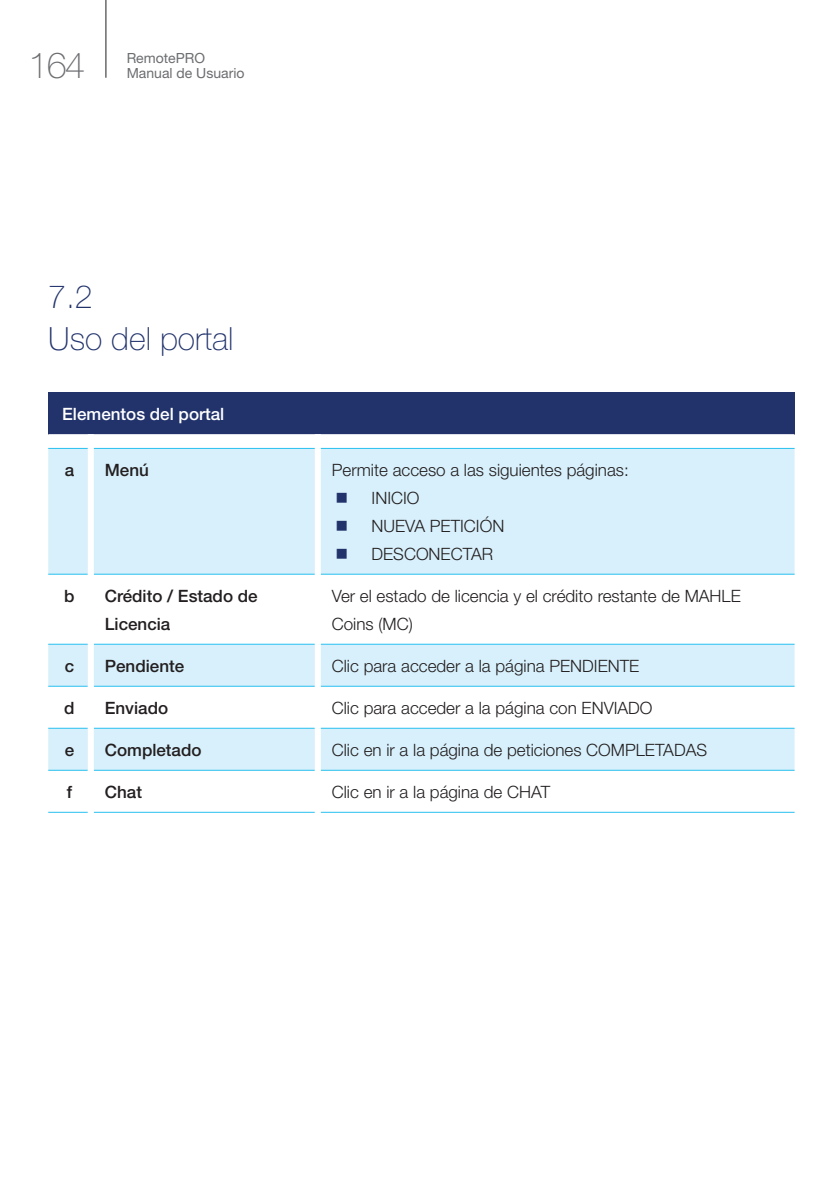
<style>
.page{position:relative;width:840px;height:1191px;background:#fff}
.page>*{position:absolute;margin:0;border:0;box-sizing:border-box;transform-origin:0 0}
.t1{font:100 36px "Helvetica Neue LT Pro";color:#6c6d70}
.t2{font:100 32px/42px "Helvetica Neue LT Pro";color:#22336c}
.XX___100___Wide___Co{font:300 17px/28px "Helvetica Neue LT Pro";color:#231f20}
.XX___100___Wide___Co-2{font:500 17px/28px "Helvetica Neue LT Pro";color:#231f20}
.XX___100___Wide___Co-3{font:500 17px "Helvetica Neue LT Pro";color:#fff}
.t3{font:14px "Helvetica Neue LT Pro";color:#6c6d70}
.s1{color:#22336c}
</style>
<div class="page">
<hr style="left:105px;top:0;width:1px;height:78px;background:#231f20">
<div style="left:48px;top:392px;width:746px;height:42px;background:#22336c"></div>
<svg style="left:48px;top:434px;width:746px;height:14px"></svg>
<div style="left:48px;top:449px;width:746px;height:125px;background:#d8f0fb"></div>
<svg style="left:48px;top:643px;width:746px;height:169px;fill:#d8f0fb"></svg>
<div style="left:88px;top:434px;width:6px;height:14px;background:#fff"></div>
<div style="left:314px;top:434px;width:6px;height:14px;background:#fff"></div>
<hr style="left:48px;top:448px;width:40px;height:1px;background:#26bff0">
<hr style="left:94px;top:448px;width:220px;height:1px;background:#26bff0">
<hr style="left:48px;top:574px;width:40px;height:1px;background:#26bff0">
<hr style="left:94px;top:574px;width:220px;height:1px;background:#26bff0">
<hr style="left:48px;top:644px;width:40px;height:1px;background:#26bff0">
<hr style="left:94px;top:644px;width:220px;height:1px;background:#26bff0">
<hr style="left:48px;top:686px;width:40px;height:1px;background:#26bff0">
<hr style="left:94px;top:686px;width:220px;height:1px;background:#26bff0">
<hr style="left:48px;top:728px;width:40px;height:1px;background:#26bff0">
<hr style="left:94px;top:728px;width:220px;height:1px;background:#26bff0">
<hr style="left:48px;top:770px;width:40px;height:1px;background:#26bff0">
<hr style="left:94px;top:770px;width:220px;height:1px;background:#26bff0">
<hr style="left:48px;top:812px;width:40px;height:1px;background:#26bff0">
<hr style="left:94px;top:812px;width:220px;height:1px;background:#26bff0">
<div style="left:88px;top:448px;width:6px;height:126px;background:#fff"></div>
<div style="left:314px;top:448px;width:6px;height:126px;background:#fff"></div>
<div style="left:88px;top:574px;width:6px;height:70px;background:#fff"></div>
<div style="left:314px;top:574px;width:6px;height:70px;background:#fff"></div>
<div style="left:88px;top:644px;width:6px;height:42px;background:#fff"></div>
<div style="left:314px;top:644px;width:6px;height:42px;background:#fff"></div>
<div style="left:88px;top:686px;width:6px;height:42px;background:#fff"></div>
<div style="left:314px;top:686px;width:6px;height:42px;background:#fff"></div>
<div style="left:88px;top:728px;width:6px;height:42px;background:#fff"></div>
<div style="left:314px;top:728px;width:6px;height:42px;background:#fff"></div>
<div style="left:88px;top:770px;width:6px;height:42px;background:#fff"></div>
<div style="left:314px;top:770px;width:6px;height:42px;background:#fff"></div>
<hr style="left:320px;top:448px;width:474px;height:1px;background:#26bff0">
<hr style="left:320px;top:574px;width:474px;height:1px;background:#26bff0">
<hr style="left:320px;top:644px;width:474px;height:1px;background:#26bff0">
<hr style="left:320px;top:686px;width:474px;height:1px;background:#26bff0">
<hr style="left:320px;top:728px;width:474px;height:1px;background:#26bff0">
<hr style="left:320px;top:770px;width:474px;height:1px;background:#26bff0">
<hr style="left:320px;top:812px;width:474px;height:1px;background:#26bff0">
<h1 class="t1" style="left:28px;top:44px;width:58px">164</h1>
<p class="t3" style="left:127px;top:49px;width:80px">RemotePRO</p>
<p class="t3" style="left:127px;top:64px;width:119px">Manual de Usuario</p>
<p class="t2" style="left:48px;top:275px;width:187px">7.2<br>Uso del portal</p>
<p class="XX___100___Wide___Co-3" style="left:62px;top:404px;width:163px">Elementos del portal</p>
<p class="XX___100___Wide___Co-2" style="left:65px;top:456px;width:11px">a</p>
<p class="XX___100___Wide___Co-2" style="left:105px;top:456px;width:46px">Menú</p>
<p class="XX___100___Wide___Co" style="left:331px;top:456px;width:298px">Permite acceso a las siguientes páginas:</p>
<p class="XX___100___Wide___Co" style="left:335px;top:484px;width:85px"><span class="s1">■</span> INICIO</p>
<p class="XX___100___Wide___Co" style="left:335px;top:512px;width:170px"><span class="s1">■</span> NUEVA PETICIÓN</p>
<p class="XX___100___Wide___Co" style="left:335px;top:540px;width:159px"><span class="s1">■</span> DESCONECTAR</p>
<p class="XX___100___Wide___Co-2" style="left:64px;top:582px;width:12px">b</p>
<p class="XX___100___Wide___Co-2" style="left:105px;top:582px;width:154px">Crédito / Estado de<br>Licencia</p>
<p class="XX___100___Wide___Co" style="left:331px;top:582px;width:410px">Ver el estado de licencia y el crédito restante de MAHLE<br>Coins (MC)</p>
<p class="XX___100___Wide___Co-2" style="left:65px;top:652px;width:11px">c</p>
<p class="XX___100___Wide___Co-2" style="left:105px;top:652px;width:81px">Pendiente</p>
<p class="XX___100___Wide___Co" style="left:331px;top:652px;width:309px">Clic para acceder a la página PENDIENTE</p>
<p class="XX___100___Wide___Co-2" style="left:64px;top:694px;width:12px">d</p>
<p class="XX___100___Wide___Co-2" style="left:105px;top:694px;width:65px">Enviado</p>
<p class="XX___100___Wide___Co" style="left:331px;top:694px;width:322px">Clic para acceder a la página con ENVIADO</p>
<p class="XX___100___Wide___Co-2" style="left:65px;top:736px;width:11px">e</p>
<p class="XX___100___Wide___Co-2" style="left:105px;top:736px;width:98px">Completado</p>
<p class="XX___100___Wide___Co" style="left:331px;top:736px;width:376px">Clic en ir a la página de peticiones COMPLETADAS</p>
<p class="XX___100___Wide___Co-2" style="left:67px;top:778px;width:7px">f</p>
<p class="XX___100___Wide___Co-2" style="left:105px;top:778px;width:39px">Chat</p>
<p class="XX___100___Wide___Co" style="left:331px;top:778px;width:220px">Clic en ir a la página de CHAT</p>
</div>
